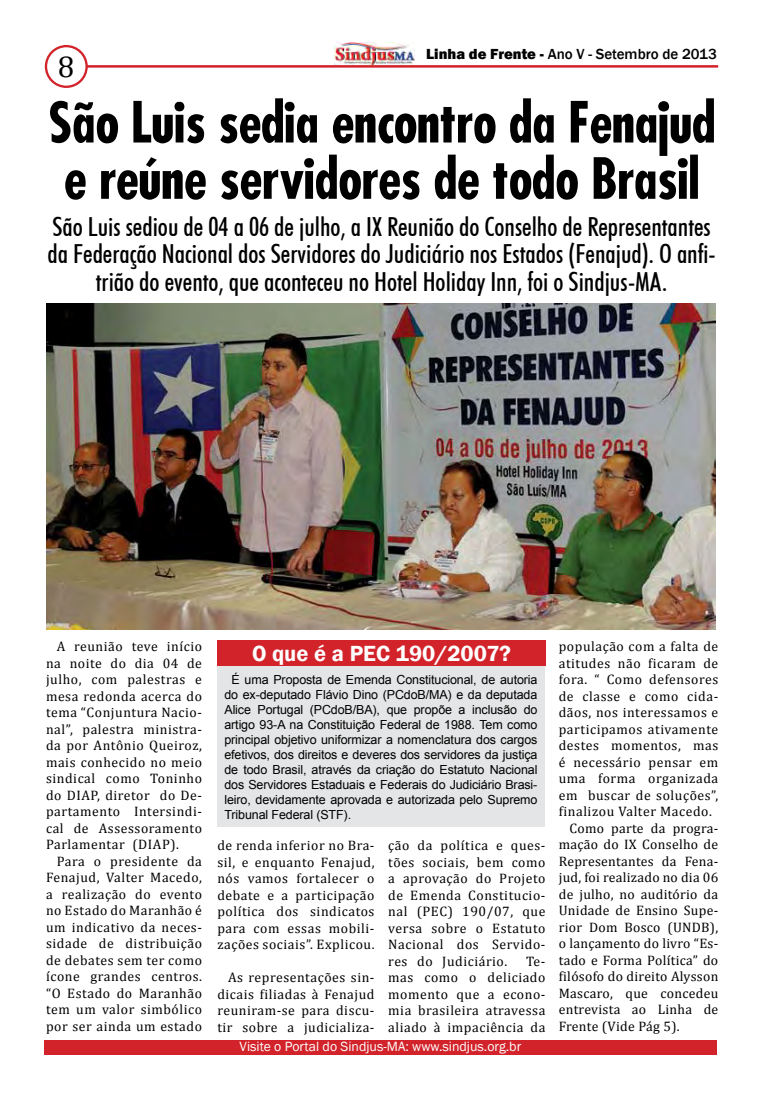
<style>
.page{position:relative;width:762px;height:1099px;background:#fff}
.page>*{position:absolute;margin:0;border:0;box-sizing:border-box;transform-origin:0 0}
.t1{font:700 condensed 55px/56.2px "Futura";letter-spacing:-.01em;color:#000}
.t2{font:30px "Cambria";color:#000}
.t3{font:500 condensed 26.25px/27.5px "Futura BT";color:#000;text-align:center}
.t4{font:600 22.5px "Franklin Gothic";color:#fff}
.t5{font:500 15px "Franklin Gothic";color:#000}
.t6{font:13.75px/16.5px "Cambria";letter-spacing:.04em;color:#000;text-align:justify}
.t7{font:13.75px "Cambria";letter-spacing:.02em;color:#000}
.t8{font:13.75px "Franklin Gothic";color:#fff}
.t9{font:12.5px/15px "Arial";letter-spacing:-.01em;color:#000;text-align:justify}
.s1{font-weight:800}
</style>
<div class="page">
<hr style="left:86px;top:65px;width:632px;height:3px;background:#d2232a">
<div style="left:45px;top:45px;width:43px;height:43px;border:2px solid #d2232a;border-radius:50%"></div>
<img style="left:335px;top:43px;width:79px;height:22px">
<div style="left:45px;top:1039px;width:672px;height:15px;background:#d2232a"></div>
<img style="left:46px;top:303px;width:670px;height:326px">
<div style="left:217px;top:642px;width:327px;height:184px;background:#e4e5e6"></div>
<div style="left:217px;top:640px;width:328px;height:26px;background:#d2232a"></div>
<h2 class="t2" style="left:58px;top:49px;width:18px">8</h2>
<p class="t5" style="left:426px;top:45px;width:292px"><span class="s1">Linha de Frente -</span> Ano V - Setembro de 2013</p>
<h1 class="t1" style="left:48px;top:93px;width:669px">São Luis sedia encontro da Fenajud e reúne servidores de todo Brasil</h1>
<h3 class="t3" style="left:48px;top:212px;width:669px">São Luis sediou de 04 a 06 de julho, a IX Reunião do Conselho de Representantes da Federação Nacional dos Servidores do Judiciário nos Estados (Fenajud). O anfi&shy;trião do evento, que aconteceu no Hotel Holiday Inn, foi o Sindjus-MA.</h3>
<p class="t6" style="left:46px;top:638px;width:157px;text-indent:11px">A reunião teve início na noite do dia 04 de julho, com palestras e mesa redonda acerca do tema “Conjuntura Nacio&shy;nal”, palestra ministra&shy;da por Antônio Queiroz, mais conhecido no meio sindical como Toninho do DIAP, diretor do De&shy;partamento Intersindi&shy;cal de Assessoramento Parlamentar (DIAP).</p>
<p class="t6" style="left:46px;top:852px;width:157px;text-indent:11px">Para o presidente da Fenajud, Valter Macedo, a realização do evento no Estado do Maranhão é um indicativo da neces&shy;sidade de distribuição de debates sem ter como ícone grandes centros. “O Estado do Maranhão tem um valor simbólico por ser ainda um estado</p>
<h3 class="t4" style="left:252px;top:639px;width:260px">O que é a PEC 190/2007?</h3>
<p class="t9" style="left:224px;top:672px;width:314px;text-indent:7px">É uma Proposta de Emenda Constitucional, de autoria do ex-deputado Flávio Dino (PCdoB/MA) e da deputada Alice Portugal (PCdoB/BA), que propõe a inclusão do artigo 93-A na Constituição Federal de 1988. Tem como principal objetivo uniformizar a nomenclatura dos cargos efetivos, dos direitos e deveres dos servidores da justiça de todo Brasil, através da criação do Estatuto Nacional dos Servidores Estaduais e Federais do Judiciário Brasi&shy;leiro, devidamente aprovada e autorizada pelo Supremo Tribunal Federal (STF).</p>
<p class="t6" style="left:217px;top:837px;width:159px">de renda inferior no Bra&shy;sil, e enquanto Fenajud, nós vamos fortalecer o debate e a participação política dos sindicatos para com essas mobili&shy;zações sociais”. Explicou.</p>
<p class="t6" style="left:217px;top:969px;width:159px;text-indent:11px">As representações sin&shy;dicais filiadas à Fenajud reuniram-se para discu&shy;tir sobre a judicializa-</p>
<p class="t6" style="left:388px;top:837px;width:159px">ção da política e ques&shy;tões sociais, bem como a aprovação do Projeto de Emenda Constitucio&shy;nal (PEC) 190/07, que versa sobre o Estatuto Nacional dos Servido&shy;res do Judiciário.</p>
<p class="t6" style="left:388px;top:952px;width:159px;text-indent:138px">Te&shy;mas como o deliciado momento que a econo&shy;mia brasileira atravessa aliado à impaciência da</p>
<p class="t8" style="left:240px;top:1037px;width:283px">Visite o Portal do Sindjus-MA: www.sindjus.org.br</p>
<p class="t6" style="left:559px;top:638px;width:161px">população com a falta de</p>
<p class="t6" style="left:559px;top:654px;width:161px">atitudes não ficaram de</p>
<p class="t6" style="left:559px;top:671px;width:161px">fora. “ Como defensores</p>
<p class="t6" style="left:559px;top:687px;width:161px">de classe e como cida-</p>
<p class="t6" style="left:559px;top:704px;width:161px">dãos, nos interessamos e</p>
<p class="t6" style="left:559px;top:720px;width:161px">participamos ativamente</p>
<p class="t6" style="left:559px;top:737px;width:161px">destes momentos, mas</p>
<p class="t6" style="left:559px;top:753px;width:161px">é necessário pensar em</p>
<p class="t6" style="left:559px;top:770px;width:161px">uma forma organizada</p>
<p class="t6" style="left:559px;top:786px;width:161px">em buscar de soluções”,</p>
<p class="t6" style="left:559px;top:803px;width:155px">finalizou Valter Macedo.</p>
<p class="t7" style="left:569px;top:820px;width:150px">Como parte da progra-</p>
<p class="t7" style="left:559px;top:836px;width:161px">mação do IX Conselho de</p>
<p class="t7" style="left:559px;top:853px;width:161px">Representantes da Fena-</p>
<p class="t7" style="left:559px;top:869px;width:161px">jud, foi realizado no dia 06</p>
<p class="t7" style="left:559px;top:886px;width:161px">de julho, no auditório da</p>
<p class="t7" style="left:559px;top:902px;width:161px">Unidade de Ensino Supe-</p>
<p class="t7" style="left:559px;top:919px;width:161px">rior Dom Bosco (UNDB),</p>
<p class="t7" style="left:559px;top:935px;width:161px">o lançamento do livro “Es-</p>
<p class="t7" style="left:559px;top:952px;width:161px">tado e Forma Política” do</p>
<p class="t7" style="left:559px;top:968px;width:161px">filósofo do direito Alysson</p>
<p class="t7" style="left:559px;top:985px;width:161px">Mascaro, que concedeu</p>
<p class="t7" style="left:559px;top:1001px;width:161px">entrevista ao Linha de</p>
<p class="t7" style="left:559px;top:1018px;width:122px">Frente (Vide Pág 5).</p>
</div>
